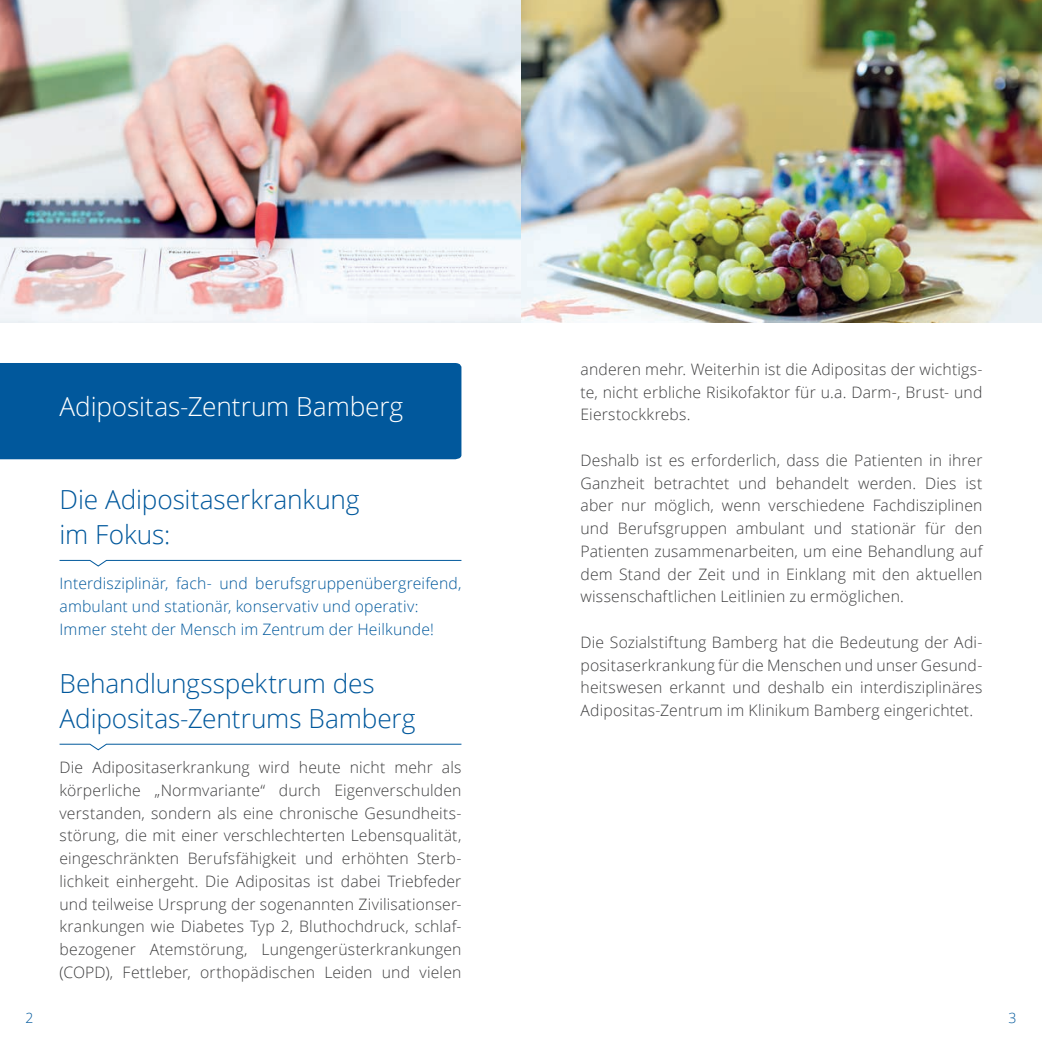
<style>
.page{position:relative;width:1042px;height:1042px;background:#fff}
.page>*{position:absolute;margin:0;border:0;box-sizing:border-box;transform-origin:0 0}
.t1{font:300 26.25px/35px "Open Sans";letter-spacing:-.005em;color:#01589c}
.t2{font:300 26.25px "Open Sans";letter-spacing:-.005em;color:#fff}
.t3{font:300 15.75px/22.8px "Open Sans";letter-spacing:.01em;color:#3e3e3f;text-align:justify}
.t4{font:300 15.75px/22.8px "Open Sans";letter-spacing:.01em;color:#01589c}
.t5{font:300 14px "Open Sans";color:#01589c}
</style>
<div class="page">
<svg style="left:59px;top:559px;width:403px;height:8px"></svg>
<svg style="left:59px;top:743px;width:403px;height:8px"></svg>
<div style="left:0;top:363px;width:461px;height:96px;background:#01589c"></div>
<img style="left:0;top:0;width:521px;height:323px">
<img style="left:521px;top:0;width:521px;height:323px">
<h1 class="t2" style="left:60px;top:389px;width:345px">Adipositas-Zentrum Bamberg</h1>
<h1 class="t1" style="left:60px;top:481px;width:301px">Die Adipositaserkrankung im Fokus:</h1>
<p class="t4" style="left:60px;top:572px;width:403px">Interdisziplinär, fach- und berufsgruppenübergreifend, ambulant und stationär, konservativ und operativ:<br>Immer steht der Mensch im Zentrum der Heilkunde!</p>
<h1 class="t1" style="left:60px;top:665px;width:357px">Behandlungsspektrum des<br>Adipositas-Zentrums Bamberg</h1>
<p class="t3" style="left:60px;top:755px;width:403px">Die Adipositaserkrankung wird heute nicht mehr als körperliche „Normvariante“ durch Eigenverschulden verstanden, sondern als eine chronische Gesundheits&shy;störung, die mit einer verschlechterten Lebensqualität, eingeschränkten Berufsfähigkeit und erhöhten Sterb&shy;lichkeit einhergeht. Die Adipositas ist dabei Triebfeder und teilweise Ursprung der sogenannten Zivilisationser&shy;krankungen wie Diabetes Typ 2, Bluthochdruck, schlaf&shy;bezogener Atemstörung, Lungengerüsterkrankungen (COPD), Fettleber, orthopädischen Leiden und vielen</p>
<p class="t3" style="left:580px;top:357px;width:403px">anderen mehr. Weiterhin ist die Adipositas der wichtigs&shy;te, nicht erbliche Risikofaktor für u.a. Darm-, Brust- und Eierstockkrebs.</p>
<p class="t3" style="left:580px;top:448px;width:403px">Deshalb ist es erforderlich, dass die Patienten in ihrer Ganzheit betrachtet und behandelt werden. Dies ist aber nur möglich, wenn verschiedene Fachdisziplinen und Berufsgruppen ambulant und stationär für den Patienten zusammenarbeiten, um eine Behandlung auf dem Stand der Zeit und in Einklang mit den aktuellen wissenschaftlichen Leitlinien zu ermöglichen.</p>
<p class="t3" style="left:580px;top:630px;width:403px">Die Sozialstiftung Bamberg hat die Bedeutung der Adi&shy;positaserkrankung für die Menschen und unser Gesund&shy;heitswesen erkannt und deshalb ein interdisziplinäres Adipositas-Zentrum im Klinikum Bamberg eingerichtet.</p>
<p class="t5" style="left:25px;top:1008px;width:9px">2</p>
<p class="t5" style="left:1008px;top:1008px;width:9px">3</p>
</div>
